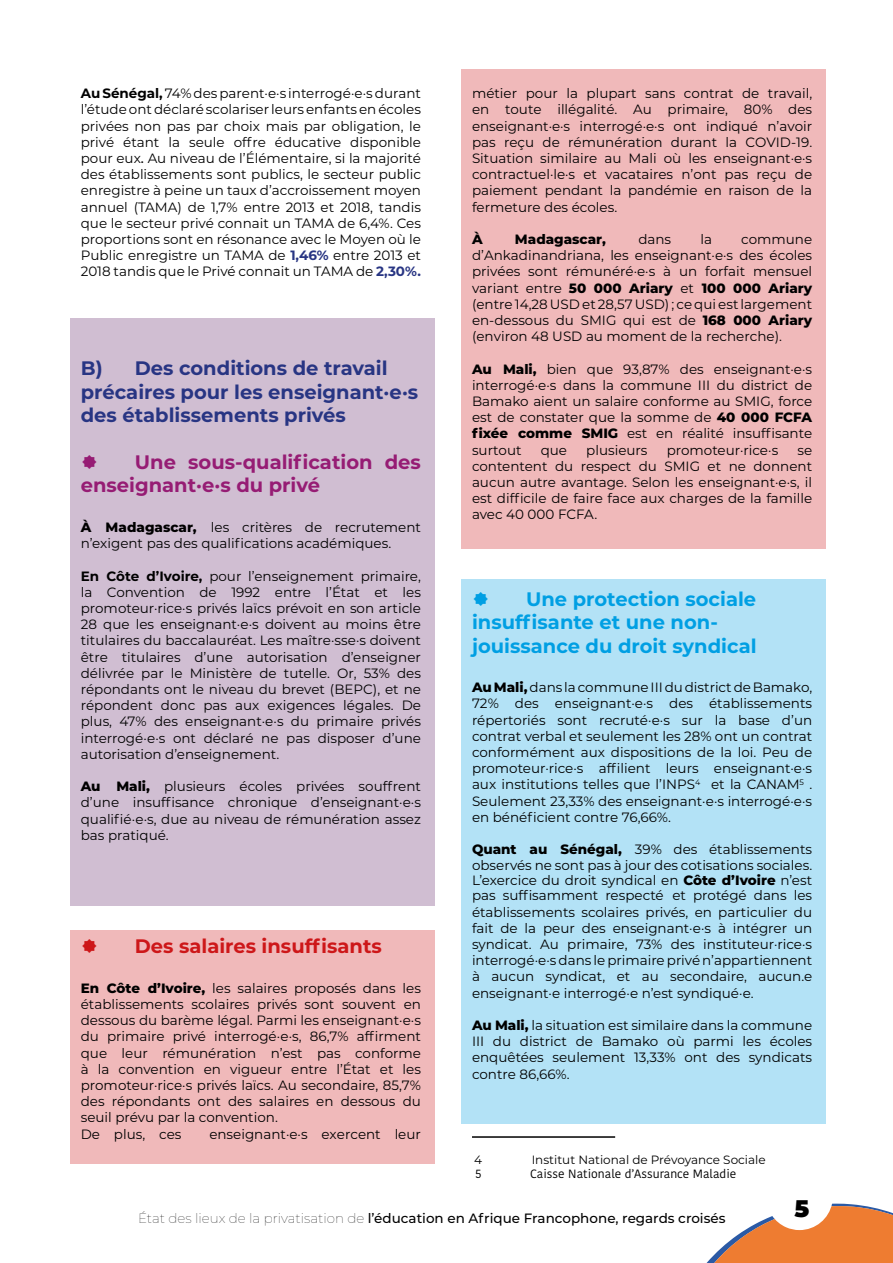
<style>
.page{position:relative;width:893px;height:1263px;background:#fff}
.page>*{position:absolute;margin:0;border:0;box-sizing:border-box;transform-origin:0 0}
.t1{font:900 24px "Montserrat";color:#000}
.t2{font:700 19.5px/23.4px "Montserrat";color:#283583}
.t3{font:700 19.5px/23.4px "Montserrat";color:#009fe3}
.t4{font:700 19.5px/23.4px "Montserrat";color:#961c74}
.t5{font:700 19.5px "Montserrat";color:#cd1719}
.t6{font:13.5px/16.2px "Montserrat";color:#000;text-align:justify}
.t7{font:500 13.5px "Montserrat";color:#000}
.t8{font:800 13.5px "Montserrat";color:#000}
.t9{font:12px "Montserrat";color:#000}
.t10{font:12px "Kohinoor Bangla";color:#000}
.s1{font-weight:700}
.s2{font-weight:500}
.s3{font-weight:700;color:#283583}
.s4{font-weight:800}
.s5{font-weight:100}
</style>
<div class="page">
<div style="left:461px;top:579px;width:364px;height:544px;background:#b3e2f6"></div>
<div style="left:70px;top:318px;width:365px;height:588px;background:#d0bed2"></div>
<div style="left:461px;top:69px;width:364px;height:480px;background:#f0b9ba"></div>
<div style="left:70px;top:930px;width:365px;height:233px;background:#f0b9ba"></div>
<hr style="left:472px;top:1136px;width:143px;height:2px;background:#000">
<svg style="left:707px;top:1203px;width:186px;height:60px"></svg>
<p class="t6" style="left:81px;top:85px;width:342px"><span class="s1">Au Sénégal,</span> 74% des parent·e·s interrogé·e·s durant l’étude ont déclaré scolariser leurs enfants en écoles privées non pas par choix mais par obligation, le privé étant la seule offre éducative disponible pour eux<span class="s2">.</span> Au niveau de l’Élémentaire, si la majorité des établissements sont publics, le secteur public enregistre à peine un taux d’accroissement moyen annuel (TAMA) de 1,7% entre 2013 et 2018, tandis que le secteur privé connait un TAMA de 6,4%. Ces proportions sont en résonance avec le Moyen où le Public enregistre un TAMA de <span class="s3">1,46%</span> entre 2013 et 2018 tandis que le Privé connait un TAMA de <span class="s3">2,30%.</span></p>
<h2 class="t2" style="left:81px;top:356px;width:339px">B) Des conditions de travail précaires pour les enseignant·e·s des établissements privés</h2>
<h2 class="t4" style="left:81px;top:449px;width:342px;text-indent:54px">Une sous-qualification des enseignant·e·s du privé</h2>
<p class="t6" style="left:81px;top:519px;width:342px"><span class="s4">À Madagascar,</span> les critères de recrutement n’exigent pas des qualifications académiques.</p>
<p class="t6" style="left:81px;top:567px;width:342px"><span class="s1">En Côte d’Ivoire,</span> pour l’enseignement primaire, la Convention de 1992 entre l’État et les promoteur·rice·s privés laïcs prévoit en son article 28 que les enseignant·e·s doivent au moins être titulaires du baccalauréat. Les maître·sse·s doivent être titulaires d’une autorisation d’enseigner délivrée par le Ministère de tutelle. Or, 53% des répondants ont le niveau du brevet (BEPC), et ne répondent donc pas aux exigences légales. De plus, 47% des enseignant·e·s du primaire privés interrogé·e·s ont déclaré ne pas disposer d’une autorisation d’enseignement.</p>
<p class="t6" style="left:81px;top:778px;width:342px"><span class="s4">Au Mali,</span> plusieurs écoles privées souffrent d’une insuffisance chronique d’enseignant·e·s qualifié·e·s, due au niveau de rémunération assez bas pratiqué.</p>
<h2 class="t5" style="left:135px;top:932px;width:249px">Des salaires insuffisants</h2>
<p class="t6" style="left:81px;top:979px;width:342px;text-align:left"><span class="s4">En Côte d’Ivoire,</span> les salaires proposés dans les établissements scolaires privés sont souvent en dessous du barème légal. Parmi les enseignant·e·s du primaire privé interrogé·e·s, 86,7% affirment que leur rémunération n’est pas conforme à la convention en vigueur entre l’État et les promoteur·rice·s privés laïcs. Au secondaire, 85,7% des répondants ont des salaires en dessous du seuil prévu par la convention.<br>De plus, ces</p>
<p class="t6" style="left:209px;top:1125px;width:213px">enseignant·e·s exercent leur</p>
<p class="t6" style="left:472px;top:85px;width:342px">métier pour la plupart sans contrat de travail, en toute illégalité. Au primaire, 80% des enseignant·e·s interrogé·e·s ont indiqué n’avoir pas reçu de rémunération durant la COVID-19.<br>Situation similaire au Mali où les enseignant·e·s contractuel·le·s et vacataires n’ont pas reçu de paiement pendant la pandémie en raison de la fermeture des écoles.</p>
<p class="t8" style="left:472px;top:229px;width:12px">À</p>
<p class="t8" style="left:515px;top:229px;width:93px">Madagascar,</p>
<p class="t6" style="left:638px;top:231px;width:34px">dans</p>
<p class="t6" style="left:700px;top:231px;width:13px">la</p>
<p class="t6" style="left:472px;top:231px;width:342px;text-indent:269px">commune d’Ankadinandriana, les enseignant·e·s des écoles privées sont rémunéré·e·s à un forfait mensuel variant entre <span class="s4">50 000 Ariary</span> et <span class="s4">100 000 Ariary </span>(entre 14,28 USD et 28,57 USD) ; ce qui est largement en-dessous du SMIG qui est de <span class="s4">168 000 Ariary </span>(environ 48 USD au moment de la recherche).</p>
<p class="t6" style="left:472px;top:360px;width:342px"><span class="s4">Au Mali,</span> bien que 93,87% des enseignant·e·s interrogé·e·s dans la commune III du district de Bamako aient un salaire conforme au SMIG, force est de constater que la somme de <span class="s4">40 000 FCFA fixée comme SMIG</span> est en réalité insuffisante surtout</p>
<p class="t6" style="left:541px;top:441px;width:28px">que</p>
<p class="t6" style="left:586px;top:441px;width:63px">plusieurs</p>
<p class="t6" style="left:667px;top:441px;width:113px">promoteur·rice·s</p>
<p class="t6" style="left:472px;top:441px;width:342px;text-indent:325px">se contentent du respect du SMIG et ne donnent aucun autre avantage. Selon les enseignant·e·s, il est difficile de faire face aux charges de la famille avec 40 000 FCFA.</p>
<h2 class="t3" style="left:472px;top:586px;width:286px;text-indent:54px">Une protection sociale insuffisante et une non&shy;jouissance du droit syndical</h2>
<p class="t6" style="left:472px;top:679px;width:342px"><span class="s4">Au Mali,</span> dans la commune III du district de Bamako, 72% des enseignant·e·s des établissements répertoriés sont recruté·e·s sur la base d’un contrat verbal et seulement les 28% ont un contrat conformément aux dispositions de la loi. Peu de promoteur·rice·s affilient leurs enseignant·e·s aux institutions telles que l’INPS<sup>4</sup> et la CANAM<sup>5</sup> .<br>Seulement 23,33% des enseignant·e·s interrogé·e·s en bénéficient contre 76,66%.</p>
<p class="t6" style="left:472px;top:841px;width:342px"><span class="s4">Quant au Sénégal,</span> 39% des établissements observés ne sont pas à jour des cotisations sociales.<br>L’exercice du droit syndical en <span class="s4">Côte d’Ivoire</span> n’est pas suffisamment respecté et protégé dans les établissements scolaires privés, en particulier du fait de la peur des enseignant·e·s à intégrer un syndicat. Au primaire, 73% des instituteur·rice·s interrogé·e·s dans le primaire privé n’appartiennent à aucun syndicat, et au secondaire, aucun.e enseignant·e interrogé·e n’est syndiqué·e.</p>
<p class="t6" style="left:472px;top:1017px;width:342px"><span class="s4">Au Mali,</span> la situation est similaire dans la commune III du district de Bamako où parmi les écoles enquêtées seulement 13,33% ont des syndicats contre 86,66%.</p>
<p class="t9" style="left:474px;top:1151px;width:9px">4</p>
<p class="t9" style="left:532px;top:1151px;width:236px">Institut National de Prévoyance Sociale</p>
<p class="t10" style="left:475px;top:1164px;width:8px">5</p>
<p class="t10" style="left:530px;top:1164px;width:208px">Caisse Nationale d’Assurance Maladie</p>
<p class="t7" style="left:138px;top:1208px;width:589px"><span class="s5">État des lieux de la privatisation de</span> l’éducation en Afrique Francophone, regards croisés</p>
<h1 class="t1" style="left:794px;top:1190px;width:16px">5</h1>
</div>
